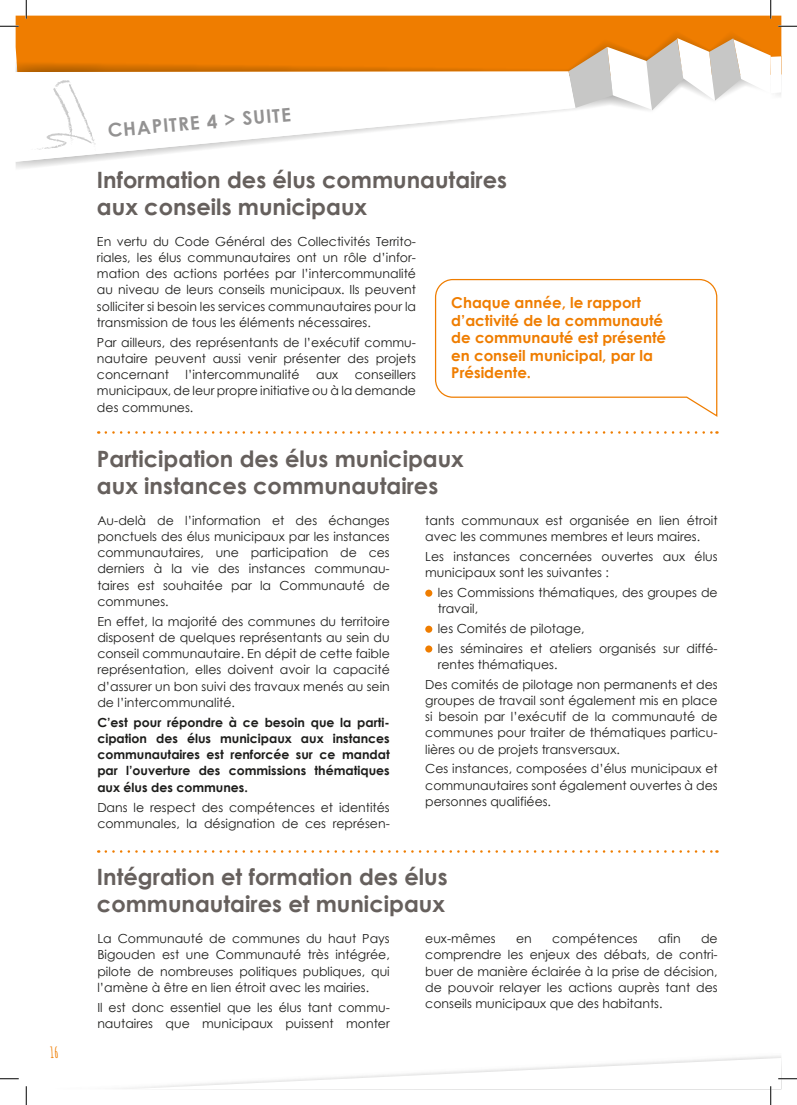
<style>
.page{position:relative;width:797px;height:1105px;background:#fff}
.page>*{position:absolute;margin:0;border:0;box-sizing:border-box;transform-origin:0 0}
.t1{font:700 22.5px/27px "Century Gothic";color:#66605d}
.t2{font:700 18.75px "Century Gothic";color:#939292}
.t3{font:700 15px/17.5px "Century Gothic";color:#ef7d00}
.t4{font:700 15px "Amatic SC";color:#ef7d00}
.t5{font:12.5px/16.2px "Century Gothic";color:#1d1d1b;text-align:justify}
.t6{font:700 12.5px/16.2px "Century Gothic";color:#1d1d1b;text-align:justify}
</style>
<div class="page">
<div style="left:16px;top:16px;width:765px;height:45px;background:#ef7d00"></div>
<img style="left:17px;top:30px;width:754px;height:41px">
<svg style="left:16px;top:71px;width:553px;height:91px"></svg>
<svg style="left:568px;top:38px;width:213px;height:72px"></svg>
<svg style="left:28px;top:80px;width:68px;height:72px"></svg>
<div style="left:425px;top:590px;width:7px;height:7px;background:#ef7d00;border-radius:50%"></div>
<div style="left:425px;top:626px;width:7px;height:7px;background:#ef7d00;border-radius:50%"></div>
<div style="left:425px;top:645px;width:7px;height:7px;background:#ef7d00;border-radius:50%"></div>
<svg style="left:434px;top:278px;width:284px;height:139px"></svg>
<svg style="left:106px;top:431px;width:611px;height:3px"></svg>
<svg style="left:106px;top:850px;width:611px;height:3px"></svg>
<svg style="left:0;top:25px;width:19px;height:2px"></svg>
<svg style="left:778px;top:25px;width:19px;height:2px"></svg>
<svg style="left:0;top:1078px;width:19px;height:1px"></svg>
<svg style="left:25px;top:0;width:2px;height:19px"></svg>
<svg style="left:25px;top:1086px;width:2px;height:19px"></svg>
<svg style="left:770px;top:0;width:1px;height:19px"></svg>
<svg style="left:123px;top:1058px;width:674px;height:47px"></svg>
<p class="t4" style="left:50px;top:1042px;width:10px">16</p>
<h2 class="t2" style="left:107px;top:119px;width:185px;rotate:-5deg">CHAPITRE 4 &gt; SUITE</h2>
<h1 class="t1" style="left:97px;top:166px;width:411px">Information des élus communautaires aux conseils municipaux</h1>
<p class="t5" style="left:97px;top:233px;width:320px">En vertu du Code Général des Collectivités Territo&shy;riales, les élus communautaires ont un rôle d’infor&shy;mation des actions portées par l’intercommunalité au niveau de leurs conseils municipaux. Ils peuvent solliciter si besoin les services communautaires pour la transmission de tous les éléments nécessaires.</p>
<p class="t5" style="left:97px;top:334px;width:320px">Par ailleurs, des représentants de l’exécutif commu&shy;nautaire peuvent aussi venir présenter des projets concernant</p>
<p class="t5" style="left:185px;top:366px;width:115px">l’intercommunalité</p>
<p class="t5" style="left:316px;top:366px;width:24px">aux</p>
<p class="t5" style="left:97px;top:366px;width:320px;text-indent:258px">conseillers municipaux, de leur propre initiative ou à la demande des communes.</p>
<p class="t3" style="left:451px;top:294px;width:216px">Chaque année, le rapport d’activité de la communauté de communauté est présenté en conseil municipal, par la<br>Présidente.</p>
<h1 class="t1" style="left:97px;top:445px;width:368px">Participation des élus municipaux aux instances communautaires</h1>
<p class="t5" style="left:97px;top:512px;width:294px">Au-delà de l’information et des échanges ponctuels des élus municipaux par les instances communautaires, une participation de ces derniers à la vie des instances communau&shy;taires est souhaitée par la Communauté de communes.</p>
<p class="t5" style="left:97px;top:613px;width:294px">En effet, la majorité des communes du territoire disposent de quelques représentants au sein du conseil communautaire. En dépit de cette faible représentation, elles doivent avoir la capacité d’assurer un bon suivi des travaux menés au sein de l’intercommunalité.</p>
<p class="t6" style="left:97px;top:714px;width:294px">C’est pour répondre à ce besoin que la parti&shy;cipation des élus municipaux aux instances communautaires est renforcée sur ce mandat par l’ouverture des commissions thématiques aux élus des communes.</p>
<p class="t5" style="left:97px;top:799px;width:294px">Dans le respect des compétences et identités communales, la désignation de ces représen-</p>
<p class="t5" style="left:425px;top:512px;width:294px">tants communaux est organisée en lien étroit avec les communes membres et leurs maires.</p>
<p class="t5" style="left:425px;top:548px;width:294px">Les instances concernées ouvertes aux élus municipaux sont les suivantes :</p>
<p class="t5" style="left:438px;top:584px;width:281px">les Commissions thématiques, des groupes de travail,</p>
<p class="t5" style="left:438px;top:618px;width:281px;line-height:19.8px">les Comités de pilotage,<br>les séminaires et ateliers organisés sur diffé-</p>
<p class="t5" style="left:425px;top:654px;width:294px;line-height:19.8px;text-indent:12px">rentes thématiques.<br>Des comités de pilotage non permanents et des</p>
<p class="t5" style="left:425px;top:692px;width:294px">groupes de travail sont également mis en place si besoin par l’exécutif de la communauté de communes pour traiter de thématiques particu&shy;lières ou de projets transversaux.</p>
<p class="t5" style="left:425px;top:760px;width:294px">Ces instances, composées d’élus municipaux et communautaires sont également ouvertes à des personnes qualifiées.</p>
<h1 class="t1" style="left:97px;top:863px;width:352px">Intégration et formation des élus communautaires et municipaux</h1>
<p class="t5" style="left:97px;top:930px;width:294px">La Communauté de communes du haut Pays Bigouden est une Communauté très intégrée, pilote de nombreuses politiques publiques, qui l’amène à être en lien étroit avec les mairies.</p>
<p class="t5" style="left:97px;top:999px;width:294px">Il est donc essentiel que les élus tant commu&shy;nautaires que municipaux puissent monter</p>
<p class="t5" style="left:425px;top:930px;width:72px">eux-mêmes</p>
<p class="t5" style="left:516px;top:930px;width:17px">en</p>
<p class="t5" style="left:552px;top:930px;width:87px">compétences</p>
<p class="t5" style="left:658px;top:930px;width:24px">afin</p>
<p class="t5" style="left:425px;top:930px;width:294px;text-indent:276px">de comprendre les enjeux des débats, de contri&shy;buer de manière éclairée à la prise de décision, de pouvoir relayer les actions auprès tant des conseils municipaux que des habitants.</p>
</div>
